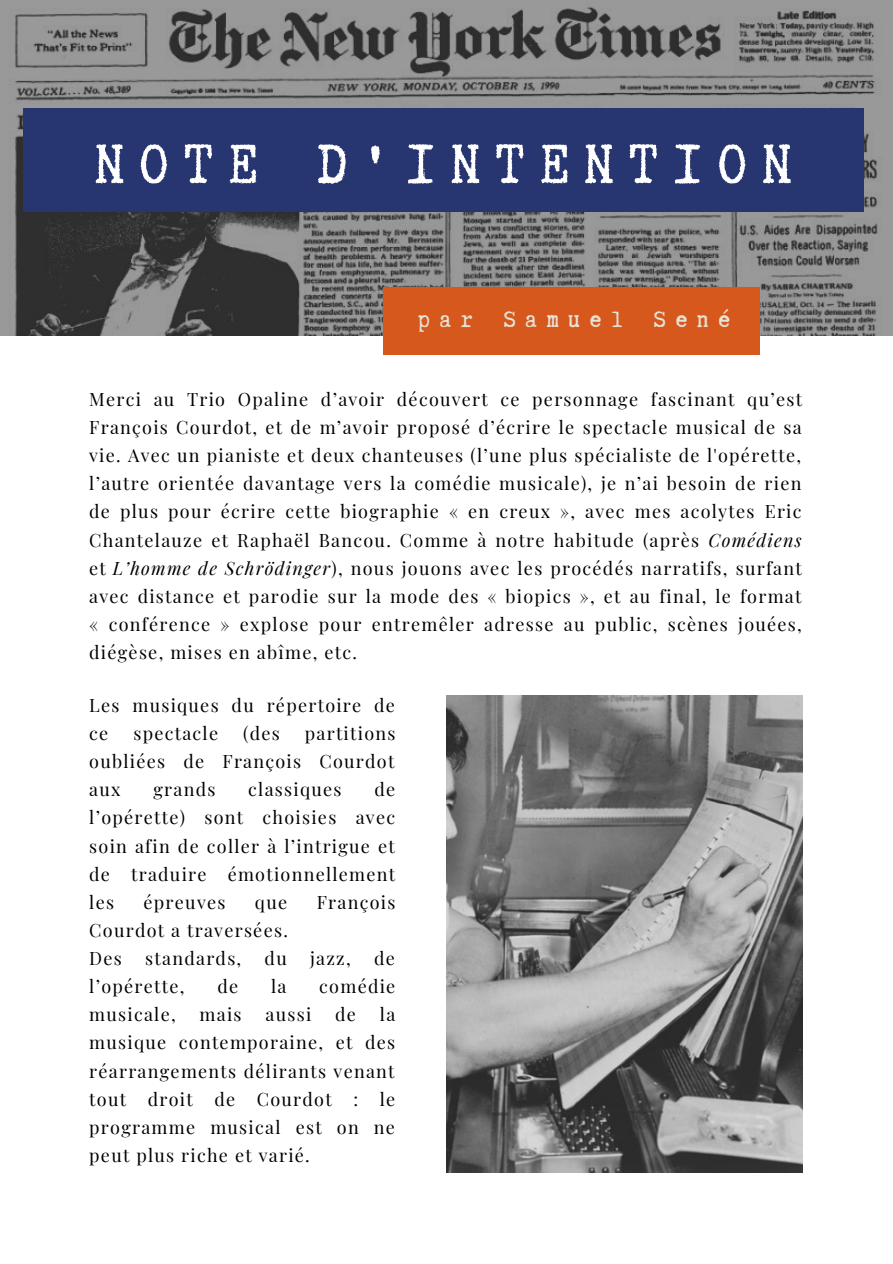
<style>
.page{position:relative;width:893px;height:1264px;background:#fff}
.page>*{position:absolute;margin:0;border:0;box-sizing:border-box;transform-origin:0 0}
.t1{font:66px "Truetypewriter Polygl OTT";letter-spacing:.23em;color:#fff}
.t2{font:27px "Truetypewriter Polygl OTT";letter-spacing:.35em;color:#e6e4d7}
.t3{font:18px/28px "Playfair Display";letter-spacing:.07em;color:#000;text-align:justify}
.s1{font-style:italic}
</style>
<div class="page">
<img style="left:0;top:0;width:892px;height:335px">
<div style="left:23px;top:109px;width:840px;height:103px;background:#273570"></div>
<img style="left:446px;top:695px;width:356px;height:477px">
<div style="left:383px;top:287px;width:377px;height:68px;background:#d6581d"></div>
<h1 class="t1" style="left:95px;top:130px;width:698px">NOTE D'INTENTION</h1>
<h2 class="t2" style="left:418px;top:305px;width:313px">par Samuel Sené</h2>
<p class="t3" style="left:89px;top:384px;width:714px">Merci au Trio Opaline d’avoir découvert ce personnage fascinant qu’est François Courdot, et de m’avoir proposé d’écrire le spectacle musical de sa vie. Avec un pianiste et deux chanteuses (l’une plus spécialiste de l'opérette, l’autre orientée davantage vers la comédie musicale), je n’ai besoin de rien de plus pour écrire cette biographie « en creux », avec mes acolytes Eric Chantelauze et Raphaël Bancou. Comme à notre habitude (après <span class="s1">Comédiens </span>et <span class="s1">L’homme de Schrödinger</span>), nous jouons avec les procédés narratifs, surfant avec distance et parodie sur la mode des « biopics », et au final, le format « conférence » explose pour entremêler adresse au public, scènes jouées, diégèse, mises en abîme, etc.</p>
<p class="t3" style="left:89px;top:690px;width:307px">Les musiques du répertoire de ce</p>
<p class="t3" style="left:133px;top:718px;width:86px">spectacle</p>
<p class="t3" style="left:243px;top:718px;width:38px">(des</p>
<p class="t3" style="left:89px;top:718px;width:308px;text-indent:215px">partitions oubliées de François Courdot aux</p>
<p class="t3" style="left:89px;top:774px;width:307px;text-indent:285px">de l’opérette) sont choisies avec soin afin de coller à l’intrigue et de traduire émotionnellement les</p>
<p class="t3" style="left:153px;top:774px;width:63px">grands</p>
<p class="t3" style="left:248px;top:774px;width:95px">classiques</p>
<p class="t3" style="left:143px;top:887px;width:83px">épreuves</p>
<p class="t3" style="left:255px;top:887px;width:34px">que</p>
<p class="t3" style="left:316px;top:887px;width:80px">François</p>
<p class="t3" style="left:89px;top:915px;width:200px">Courdot a traversées.<br>Des</p>
<p class="t3" style="left:145px;top:943px;width:98px">standards,</p>
<p class="t3" style="left:264px;top:943px;width:24px">du</p>
<p class="t3" style="left:310px;top:943px;width:42px">jazz,</p>
<p class="t3" style="left:374px;top:943px;width:22px">de</p>
<p class="t3" style="left:89px;top:971px;width:97px">l’opérette,</p>
<p class="t3" style="left:217px;top:971px;width:22px">de</p>
<p class="t3" style="left:271px;top:971px;width:17px">la</p>
<p class="t3" style="left:319px;top:971px;width:78px">comédie</p>
<p class="t3" style="left:89px;top:999px;width:88px">musicale,</p>
<p class="t3" style="left:200px;top:999px;width:44px">mais</p>
<p class="t3" style="left:265px;top:999px;width:47px">aussi</p>
<p class="t3" style="left:335px;top:999px;width:22px">de</p>
<p class="t3" style="left:89px;top:999px;width:307px;text-indent:290px">la musique contemporaine, et des réarrangements délirants venant tout droit de Courdot : le programme musical est on ne peut plus riche et varié.</p>
</div>
